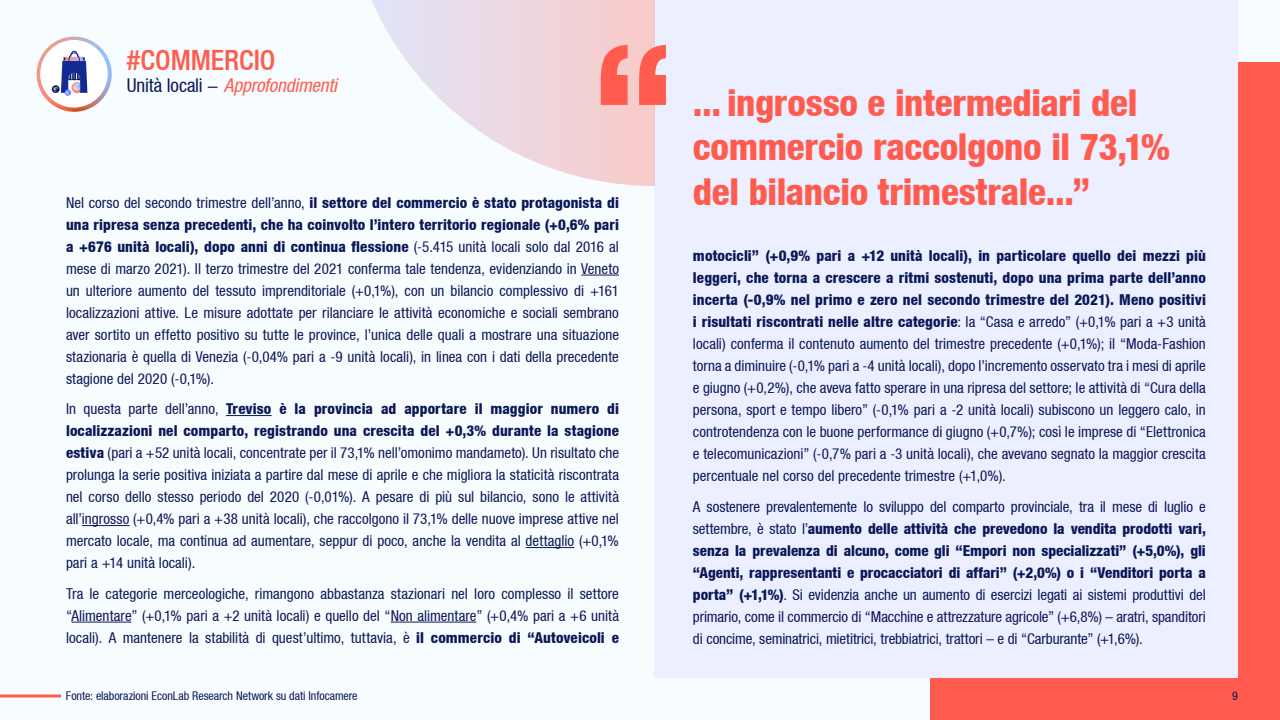
<style>
.page{position:relative;width:1280px;height:720px;background:#f7fdff}
.page>*{position:absolute;margin:0;border:0;box-sizing:border-box;transform-origin:0 0}
.t1{font:800 condensed 172px "Helvetica Neue LT";color:#ff5c4f}
.t2{font:800 condensed 37px/44.4px "Helvetica Neue LT";letter-spacing:-.01em;color:#ff5c4f}
.t3{font:500 condensed 28px "Helvetica Neue LT";letter-spacing:-.005em;color:#ff5c4f}
.t4{font:italic condensed 19px "Helvetica Neue LT";letter-spacing:-.01em;color:#ff5c4f}
.t5{font:condensed 15px/22px "Helvetica Neue LT";color:#0b1857;text-align:justify}
.t6{font:800 condensed 15px "Helvetica Neue LT";letter-spacing:.01em;color:#0b1857}
.t7{font:condensed 12px "Helvetica Neue LT";letter-spacing:-.005em;color:#0b1857}
.s1{font-style:normal;color:#0b1857}
.s2{font-weight:400}
.s3{font-weight:800}
.s4{font-weight:300}
</style>
<div class="page">
<svg style="left:37px;top:37px;width:75px;height:75px"></svg>
<div style="left:40px;top:40px;width:68px;height:68px;background:#fff;border-radius:50%"></div>
<svg style="left:51px;top:50px;width:36px;height:45px"></svg>
<div style="left:931px;top:62px;width:349px;height:658px;background:#ff5c4f"></div>
<div style="left:655px;top:0;width:583px;height:678px;background:#ebefff"></div>
<svg style="left:371px;top:0;width:284px;height:186px"></svg>
<svg style="left:0;top:694px;width:61px;height:4px"></svg>
<hr style="left:581px;top:275px;width:38px;height:1px;background:#0b1857">
<hr style="left:226px;top:415px;width:46px;height:1px;background:#0b1857">
<hr style="left:82px;top:525px;width:48px;height:1px;background:#0b1857">
<hr style="left:526px;top:547px;width:48px;height:1px;background:#0b1857">
<hr style="left:71px;top:622px;width:60px;height:1px;background:#0b1857">
<hr style="left:391px;top:622px;width:85px;height:1px;background:#0b1857">
<h3 class="t3" style="left:127px;top:43px;width:150px">#COMMERCIO</h3>
<p class="t4" style="left:127px;top:75px;width:212px"><span class="s1">Unità locali -</span> Approfondimenti</p>
<h1 class="t1" style="left:592px;top:0;width:84px">“</h1>
<p class="t6" style="left:66px;top:193px;width:554px"><span class="s2">Nel corso del secondo trimestre dell’anno,</span> il settore del commercio è stato protagonista di</p>
<p class="t5" style="left:66px;top:213px;width:555px"><span class="s3">una ripresa senza precedenti, che ha coinvolto l’intero territorio regionale (+0,6% pari a +676 unità locali), dopo anni di continua flessione</span> (<span class="s4">-</span>5.415 unità locali solo dal 2016 al mese di marzo 2021). Il terzo trimestre del 2021 conferma tale tendenza, evidenziando in Veneto un ulteriore aumento del tessuto imprenditoriale (+0,1%), con un bilancio complessivo di +161 localizzazioni attive. Le misure adottate per rilanciare le attività economiche e sociali sembrano aver sortito un effetto positivo su tutte le province, l’unica delle quali a mostrare una situazione stazionaria è quella di Venezia (<span class="s4">-</span>0,04% pari a <span class="s4">-</span>9 unità locali), in linea con i dati della precedente stagione del 2020 (<span class="s4">-</span>0,1%).</p>
<p class="t5" style="left:66px;top:398px;width:555px">In questa parte dell’anno, <span class="s3">Treviso è la provincia ad apportare il maggior numero di localizzazioni nel comparto, registrando una crescita del +0,3% durante la stagione estiva</span> (pari a +52 unità locali, concentrate per il 73,1% nell’omonimo mandameto). Un risultato che prolunga la serie positiva iniziata a partire dal mese di aprile e che migliora la staticità riscontrata nel corso dello stesso periodo del 2020 (<span class="s4">-</span>0,01%). A pesare di più sul bilancio, sono le attività all’ingrosso (+0,4% pari a +38 unità locali), che raccolgono il 73,1% delle nuove imprese attive nel mercato locale, ma continua ad aumentare, seppur di poco, anche la vendita al dettaglio (+0,1% pari a +14 unità locali).</p>
<p class="t5" style="left:66px;top:582px;width:555px">Tra le categorie merceologiche, rimangono abbastanza stazionari nel loro complesso il settore “Alimentare” (+0,1% pari a +2 unità locali) e quello del “Non alimentare” (+0,4% pari a +6 unità locali). A mantenere la stabilità di quest’ultimo, tuttavia, è <span class="s3">il commercio di “Autoveicoli e</span></p>
<p class="t7" style="left:66px;top:689px;width:293px">Fonte: elaborazioni EconLab Research Network su dati Infocamere</p>
<h2 class="t2" style="left:693px;top:80px;width:478px">... ingrosso e intermediari del commercio raccolgono il 73,1%</h2>
<h2 class="t2" style="left:693px;top:169px;width:399px">del bilancio trimestrale...”</h2>
<p class="t5" style="left:693px;top:245px;width:515px"><span class="s3">motocicli” (+0,9% pari a +12 unità locali), in particolare quello dei mezzi più leggeri, che torna a crescere a ritmi sostenuti, dopo una prima parte dell’anno incerta (-0,9% nel primo e zero nel secondo trimestre del 2021). Meno positivi i risultati riscontrati nelle altre categorie</span>: la “Casa e arredo” (+0,1% pari a +3 unità locali) conferma il contenuto aumento del trimestre precedente (+0,1%); il “Moda<span class="s4">-</span>Fashion torna a diminuire (<span class="s4">-</span>0,1% pari a <span class="s4">-</span>4 unità locali), dopo l’incremento osservato tra i mesi di aprile e giugno (+0,2%), che aveva fatto sperare in una ripresa del settore; le attività di “Cura della persona, sport e tempo libero” (<span class="s4">-</span>0,1% pari a <span class="s4">-</span>2 unità locali) subiscono un leggero calo, in controtendenza con le buone performance di giugno (+0,7%); così le imprese di “Elettronica e telecomunicazioni” (<span class="s4">-</span>0,7% pari a <span class="s4">-</span>3 unità locali), che avevano segnato la maggior crescita percentuale nel corso del precedente trimestre (+1,0%).</p>
<p class="t5" style="left:693px;top:495px;width:514px">A sostenere prevalentemente lo sviluppo del comparto provinciale, tra il mese di luglio e settembre, è stato l’<span class="s3">aumento delle attività che prevedono la vendita prodotti vari, senza la prevalenza di alcuno, come gli “Empori non specializzati” (+5,0%), gli “Agenti, rappresentanti e procacciatori di affari” (+2,0%) o i “Venditori porta a porta” (+1,1%)</span>. Si evidenzia anche un aumento di esercizi legati ai sistemi produttivi del primario, come il commercio di “Macchine e attrezzature agricole” (+6,8%) – aratri, spanditori di concime, seminatrici, mietitrici, trebbiatrici, trattori – e di “Carburante” (+1,6%).</p>
<p class="t7" style="left:1232px;top:689px;width:7px">9</p>
</div>
